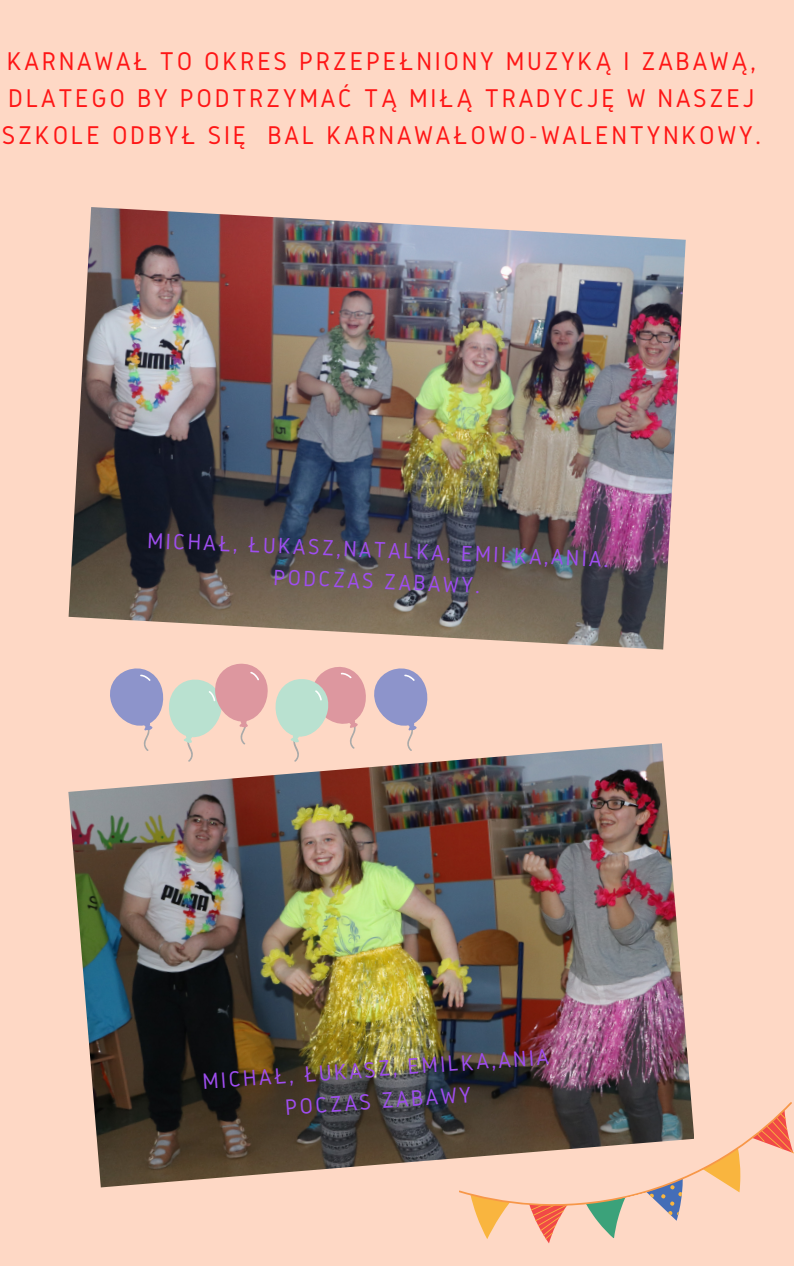
<style>
.page{position:relative;width:794px;height:1266px;background:#fff}
.page>*{position:absolute;margin:0;border:0;box-sizing:border-box;transform-origin:0 0}
.t1{font:26.62px/37.1px "Gidole";letter-spacing:.1em;color:#ff1616}
.t2{font:23.1px "Gidole";color:#9e4def}
.t3{font:22.88px/31.5px "Gidole";color:#9e4def;text-align:center}
</style>
<div class="page">
<div style="left:0;top:0;width:793px;height:1266px;background:#fed8c5"></div>
<img style="left:68px;top:743px;width:624px;height:444px">
<img style="left:69px;top:207px;width:616px;height:442px">
<svg style="left:110px;top:664px;width:317px;height:97px"></svg>
<svg style="left:457px;top:1101px;width:336px;height:136px"></svg>
<p class="t1" style="left:2px;top:42px;width:760px">KARNAWAŁ TO OKRES PRZEPEŁNIONY MUZYKĄ I ZABAWĄ,<br>DLATEGO BY PODTRZYMAĆ TĄ MIŁĄ TRADYCJĘ W NASZEJ<br>SZKOLE ODBYŁ SIĘ BAL KARNAWAŁOWO-WALENTYNKOWY.</p>
<p class="t3" style="left:148px;top:525px;width:462px;rotate:2deg">MICHAŁ, ŁUKASZ,NATALKA, EMILKA,ANIA.<br>PODCZAS ZABAWY.</p>
<p class="t2" style="left:201px;top:1068px;width:348px;rotate:-4deg">MICHAŁ, ŁUKASZ, EMILKA,ANIA</p>
<p class="t2" style="left:284px;top:1095px;width:187px;rotate:-4deg">POCZAS ZABAWY</p>
</div>
